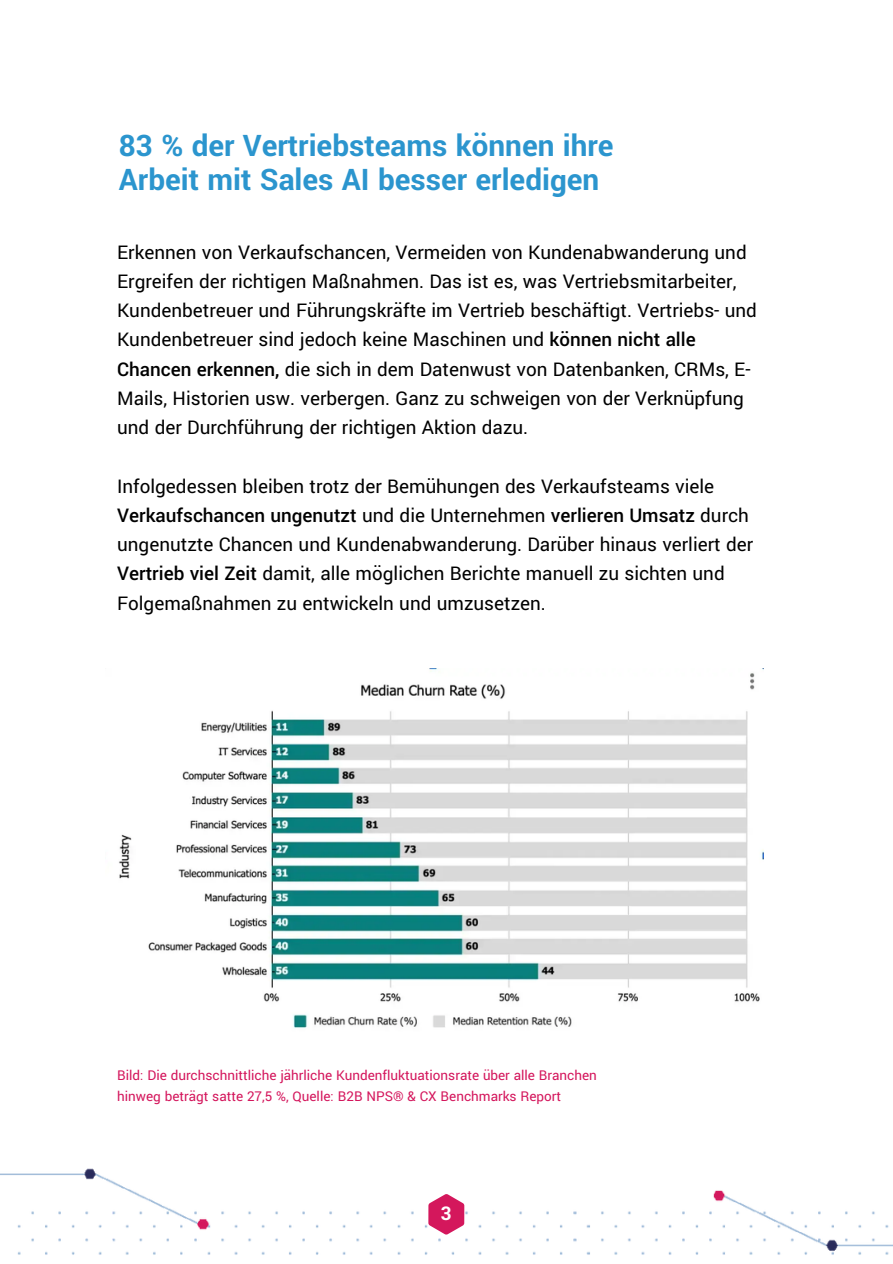
<style>
.page{position:relative;width:893px;height:1264px;background:#fff}
.page>*{position:absolute;margin:0;border:0;box-sizing:border-box;transform-origin:0 0}
.t1{font:700 33px/34.8px "Yantramanav";color:#2b95ce}
.t2{font:21px/29.2px "Yantramanav";color:#000}
.t3{font:700 21px "Yantramanav";color:#fff}
.t4{font:15px/20.2px "Yantramanav";color:#d4165c}
.s1{font-weight:500}
</style>
<div class="page">
<svg style="left:428px;top:1194px;width:36px;height:40px"></svg>
<img style="left:119px;top:668px;width:644px;height:360px">
<h1 class="t1" style="left:119px;top:128px;width:496px">83 % der Vertriebsteams können ihre<br>Arbeit mit Sales AI besser erledigen</h1>
<p class="t2" style="left:117px;top:238px;width:641px">Erkennen von Verkaufschancen, Vermeiden von Kundenabwanderung und Ergreifen der richtigen Maßnahmen. Das ist es, was Vertriebsmitarbeiter, Kundenbetreuer und Führungskräfte im Vertrieb beschäftigt. Vertriebs- und Kundenbetreuer sind jedoch keine Maschinen und <span class="s1">können nicht alle Chancen erkennen,</span> die sich in dem Datenwust von Datenbanken, CRMs, E-Mails, Historien usw. verbergen. Ganz zu schweigen von der Verknüpfung und der Durchführung der richtigen Aktion dazu.</p>
<p class="t2" style="left:117px;top:472px;width:637px">Infolgedessen bleiben trotz der Bemühungen des Verkaufsteams viele <span class="s1">Verkaufschancen ungenutzt</span> und die Unternehmen <span class="s1">verlieren Umsatz</span> durch ungenutzte Chancen und Kundenabwanderung. Darüber hinaus verliert der <span class="s1">Vertrieb viel Zeit</span> damit, alle möglichen Berichte manuell zu sichten und Folgemaßnahmen zu entwickeln und umzusetzen.</p>
<p class="t4" style="left:117px;top:1065px;width:481px">Bild: Die durchschnittliche jährliche Kundenfluktuationsrate über alle Branchen hinweg beträgt satte 27,5 %, Quelle: B2B NPS® &amp; CX Benchmarks Report</p>
<p class="t3" style="left:441px;top:1200px;width:12px">3</p>
</div>
